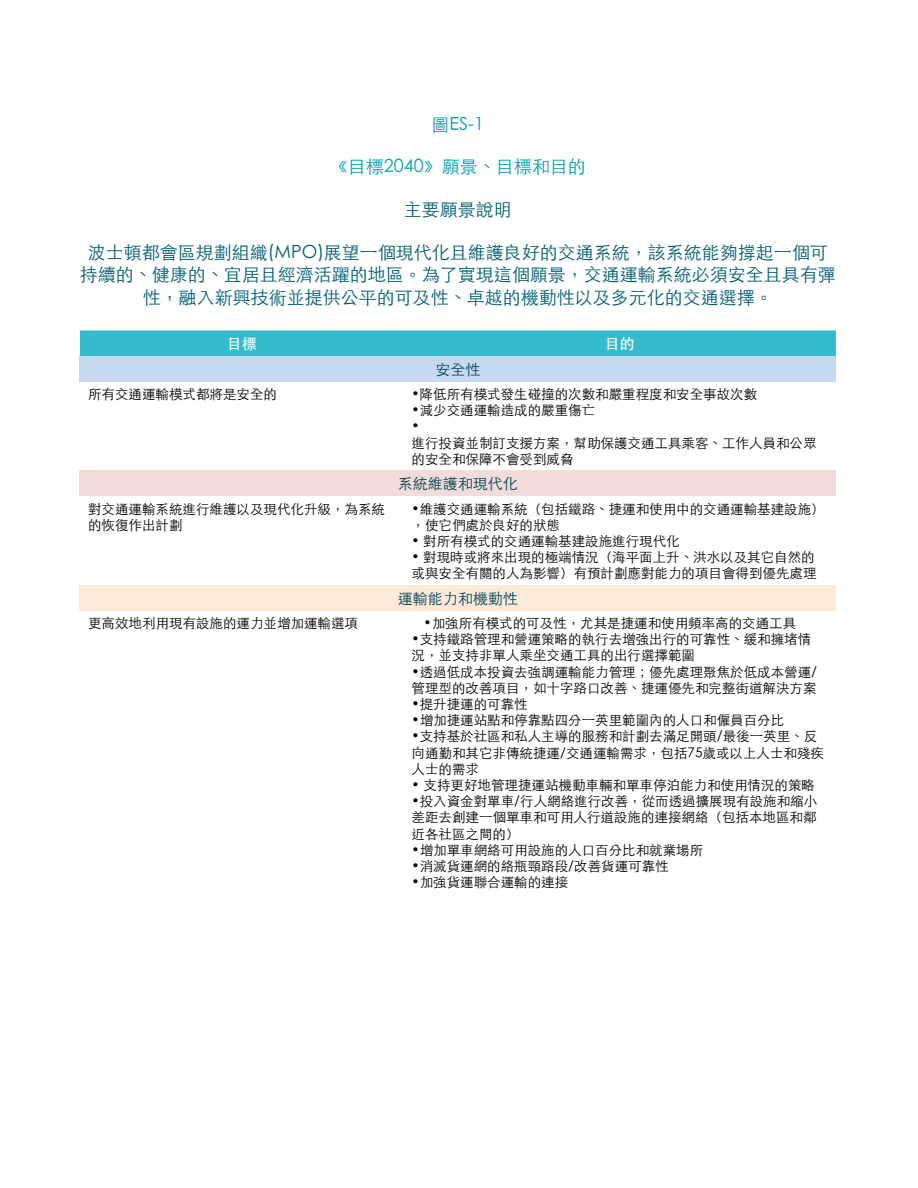
<style>
.page{position:relative;width:918px;height:1188px;background:#fff}
.page>*{position:absolute;margin:0;border:0;box-sizing:border-box;transform-origin:0 0}
.t1{font:300 18px/22.5px "ST Heiti TC";color:#005d71;text-align:center}
.Figure_Table_Title{font:300 18px "ST Heiti TC";color:#009fb0}
.Table_Header{font:300 15px "ST Heiti TC";color:#004555}
.Table_Header-2{font:500 15px "ST Heiti TC";color:#fff}
.vision_bullets_text{font:300 13.5px/16.2px "ST Heiti TC";color:#000}
</style>
<div class="page">
<div style="left:80px;top:330px;width:756px;height:26px;background:#34bacb"></div>
<div style="left:80px;top:356px;width:756px;height:26px;background:#c6d9f1"></div>
<div style="left:80px;top:471px;width:756px;height:25px;background:#f2dbdb"></div>
<div style="left:80px;top:585px;width:756px;height:26px;background:#fde9d9"></div>
<p class="Figure_Table_Title" style="left:432px;top:109px;width:54px">圖ES-1</p>
<p class="Figure_Table_Title" style="left:330px;top:151px;width:257px">《目標2040》願景、目標和目的</p>
<p class="t1" style="left:404px;top:196px;width:109px">主要願景說明</p>
<p class="t1" style="left:80px;top:239px;width:758px">波士頓都會區規劃組織(MPO)展望一個現代化且維護良好的交通系統，該系統能夠撐起一個可持續的、健康的、宜居且經濟活躍的地區。為了實現這個願景，交通運輸系統必須安全且具有彈性，融入新興技術並提供公平的可及性、卓越的機動性以及多元化的交通選擇。</p>
<p class="Table_Header-2" style="left:227px;top:336px;width:31px">目標</p>
<p class="Table_Header-2" style="left:605px;top:336px;width:31px">目的</p>
<p class="Table_Header" style="left:435px;top:356px;width:46px">安全性</p>
<p class="vision_bullets_text" style="left:88px;top:385px;width:190px">所有交通運輸模式都將是安全的</p>
<p class="vision_bullets_text" style="left:412px;top:385px;width:347px">•降低所有模式發生碰撞的次數和嚴重程度和安全事故次數</p>
<p class="vision_bullets_text" style="left:412px;top:401px;width:185px">•減少交通運輸造成的嚴重傷亡•</p>
<p class="vision_bullets_text" style="left:412px;top:433px;width:406px">進行投資並制訂支援方案，幫助保護交通工具乘客、工作人員和公眾的安全和保障不會受到威脅</p>
<p class="Table_Header" style="left:398px;top:471px;width:121px">系統維護和現代化</p>
<p class="vision_bullets_text" style="left:88px;top:499px;width:298px">對交通運輸系統進行維護以及現代化升級，為系統的恢復作出計劃</p>
<p class="vision_bullets_text" style="left:412px;top:499px;width:415px">•維護交通運輸系統（包括鐵路、捷運和使用中的交通運輸基建設施），使它們處於良好的狀態</p>
<p class="vision_bullets_text" style="left:412px;top:532px;width:270px">• 對所有模式的交通運輸基建設施進行現代化</p>
<p class="vision_bullets_text" style="left:412px;top:548px;width:406px">• 對現時或將來出現的極端情況（海平面上升、洪水以及其它自然的或與安全有關的人為影響）有預計劃應對能力的項目會得到優先處理</p>
<p class="Table_Header" style="left:398px;top:585px;width:121px">運輸能力和機動性</p>
<p class="vision_bullets_text" style="left:88px;top:614px;width:271px">更高效地利用現有設施的運力並增加運輸選項</p>
<p class="vision_bullets_text" style="left:424px;top:614px;width:374px">•加強所有模式的可及性，尤其是捷運和使用頻率高的交通工具</p>
<p class="vision_bullets_text" style="left:412px;top:630px;width:401px">•支持鐵路管理和營運策略的執行去增強出行的可靠性、緩和擁堵情況，並支持非單人乘坐交通工具的出行選擇範圍</p>
<p class="vision_bullets_text" style="left:412px;top:662px;width:407px">•透過低成本投資去強調運輸能力管理；優先處理聚焦於低成本營運/管理型的改善項目，如十字路口改善、捷運優先和完整街道解決方案</p>
<p class="vision_bullets_text" style="left:412px;top:695px;width:118px">•提升捷運的可靠性</p>
<p class="vision_bullets_text" style="left:412px;top:711px;width:374px">•增加捷運站點和停靠點四分一英里範圍內的人口和僱員百分比</p>
<p class="vision_bullets_text" style="left:412px;top:727px;width:414px">•支持基於社區和私人主導的服務和計劃去滿足開頭/最後一英里、反向通勤和其它非傳統捷運/交通運輸需求，包括75歲或以上人士和殘疾人士的需求</p>
<p class="vision_bullets_text" style="left:412px;top:776px;width:405px">• 支持更好地管理捷運站機動車輛和單車停泊能力和使用情況的策略</p>
<p class="vision_bullets_text" style="left:412px;top:792px;width:407px;text-align:justify">•投入資金對單車/行人網絡進行改善，從而透過擴展現有設施和縮小差距去創建一個單車和可用人行道設施的連接網絡（包括本地區和鄰近各社區之間的）</p>
<p class="vision_bullets_text" style="left:412px;top:840px;width:293px">•增加單車網絡可用設施的人口百分比和就業場所</p>
<p class="vision_bullets_text" style="left:412px;top:857px;width:259px">•消滅貨運網的絡瓶頸路段/改善貨運可靠性</p>
<p class="vision_bullets_text" style="left:412px;top:873px;width:158px">•加強貨運聯合運輸的連接</p>
</div>
